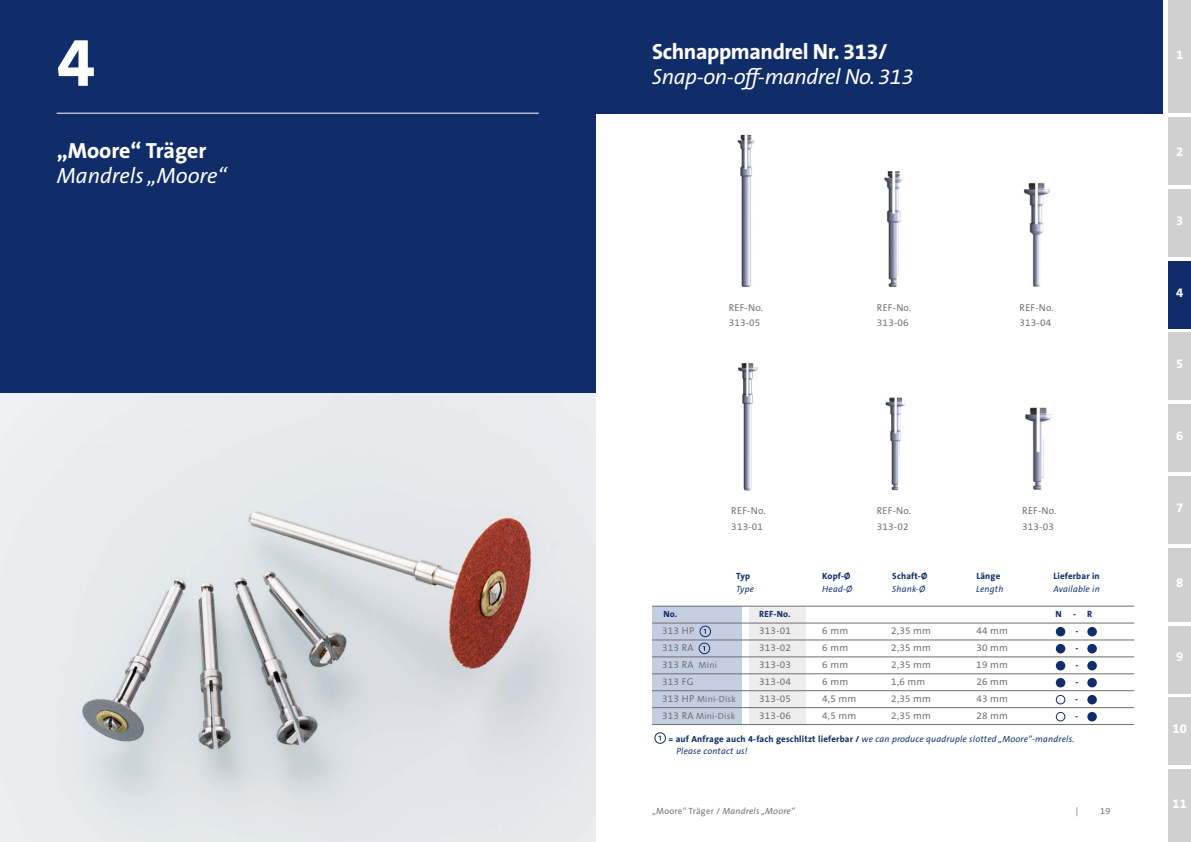
<style>
.page{position:relative;width:1191px;height:842px;background:#fff}
.page>*{position:absolute;margin:0;border:0;box-sizing:border-box;transform-origin:0 0}
.t1{font:700 70px "The Sans Office LF";color:#fff}
.t2{font:italic 22px "The Sans Office LF";letter-spacing:-.02em;color:#fff}
.t3{font:700 22px "The Sans Office LF";letter-spacing:-.02em;color:#fff}
.t4{font:italic 22px "The Sans Office LF";color:#fff}
.t5{font:700 22px "The Sans Office LF";color:#fff}
.t6{font:700 13px "The Sans Office LF";color:#fff}
.t7{font:10px/15.8px "The Sans Office LF";letter-spacing:.02em;color:#706f6f}
.t8{font:italic 9px/12px "The Sans Office LF";letter-spacing:.02em;color:#102d69}
.t9{font:700 9px "The Sans Office LF";letter-spacing:.02em;color:#102d69}
.t10{font:9px "The Sans Office LF";letter-spacing:.02em;color:#706f6f}
.t11{font:italic 9px "The Sans Office LF";letter-spacing:.02em;color:#706f6f}
.s1{font-size:9px}
.s2{font-size:10px}
.s3{font-weight:700;font-style:normal}
.s4{font-style:normal}
</style>
<div class="page">
<div style="left:1168px;top:0;width:23px;height:113px;background:#d0d0d0"></div>
<div style="left:1168px;top:118px;width:23px;height:67px;background:#d0d0d0"></div>
<div style="left:1168px;top:189px;width:23px;height:68px;background:#d0d0d0"></div>
<div style="left:1168px;top:261px;width:23px;height:67px;background:#102d69"></div>
<div style="left:1168px;top:333px;width:23px;height:67px;background:#d0d0d0"></div>
<div style="left:1168px;top:404px;width:23px;height:68px;background:#d0d0d0"></div>
<div style="left:1168px;top:626px;width:23px;height:67px;background:#d0d0d0"></div>
<div style="left:1168px;top:476px;width:23px;height:67px;background:#d0d0d0"></div>
<div style="left:1168px;top:697px;width:23px;height:68px;background:#d0d0d0"></div>
<div style="left:1168px;top:548px;width:23px;height:73px;background:#d0d0d0"></div>
<div style="left:1168px;top:769px;width:23px;height:73px;background:#d0d0d0"></div>
<div style="left:0;top:0;width:595px;height:420px;background:#102d69"></div>
<hr style="left:57px;top:113px;width:482px;height:1px;background:#fff">
<img style="left:0;top:394px;width:595px;height:448px">
<div style="left:595px;top:0;width:567px;height:113px;background:#102d69"></div>
<div style="left:652px;top:606px;width:89px;height:119px;background:#c4cee1"></div>
<div style="left:748px;top:606px;width:57px;height:118px;background:#ededed"></div>
<svg style="left:703px;top:629px;width:3px;height:5px"></svg>
<div style="left:699px;top:626px;width:12px;height:11px;border:1px solid #102d69;border-radius:50%"></div>
<div style="left:1055px;top:627px;width:10px;height:9px;background:#102d69;border-radius:50%"></div>
<div style="left:1087px;top:627px;width:9px;height:9px;background:#102d69;border-radius:50%"></div>
<div style="left:698px;top:643px;width:12px;height:11px;border:1px solid #102d69;border-radius:50%"></div>
<div style="left:1055px;top:644px;width:10px;height:9px;background:#102d69;border-radius:50%"></div>
<div style="left:1087px;top:644px;width:9px;height:9px;background:#102d69;border-radius:50%"></div>
<div style="left:1055px;top:661px;width:10px;height:9px;background:#102d69;border-radius:50%"></div>
<div style="left:1087px;top:661px;width:9px;height:9px;background:#102d69;border-radius:50%"></div>
<div style="left:1055px;top:678px;width:10px;height:9px;background:#102d69;border-radius:50%"></div>
<div style="left:1087px;top:678px;width:9px;height:9px;background:#102d69;border-radius:50%"></div>
<div style="left:1055px;top:695px;width:10px;height:9px;border:1px solid #102d69;border-radius:50%"></div>
<div style="left:1087px;top:695px;width:9px;height:9px;background:#102d69;border-radius:50%"></div>
<div style="left:1055px;top:712px;width:10px;height:9px;border:1px solid #102d69;border-radius:50%"></div>
<div style="left:1087px;top:712px;width:9px;height:9px;background:#102d69;border-radius:50%"></div>
<hr style="left:652px;top:640px;width:482px;height:1px;background:#706f6f">
<hr style="left:652px;top:623px;width:482px;height:1px;background:#706f6f">
<hr style="left:652px;top:674px;width:482px;height:1px;background:#706f6f">
<hr style="left:652px;top:690px;width:482px;height:1px;background:#706f6f">
<hr style="left:652px;top:724px;width:482px;height:1px;background:#706f6f">
<hr style="left:652px;top:707px;width:482px;height:1px;background:#706f6f">
<hr style="left:652px;top:657px;width:482px;height:1px;background:#706f6f">
<hr style="left:652px;top:606px;width:482px;height:1px;background:#706f6f">
<div style="left:654px;top:732px;width:12px;height:12px;border:1px solid #102d69;border-radius:50%"></div>
<img style="left:1023px;top:183px;width:26px;height:103px">
<img style="left:1025px;top:408px;width:26px;height:81px">
<img style="left:737px;top:135px;width:17px;height:151px">
<img style="left:738px;top:363px;width:19px;height:127px">
<img style="left:884px;top:171px;width:19px;height:115px">
<img style="left:885px;top:397px;width:21px;height:93px">
<h1 class="t1" style="left:57px;top:17px;width:40px">4</h1>
<h2 class="t5" style="left:57px;top:136px;width:151px">„Moore“ Träger</h2>
<h2 class="t4" style="left:57px;top:161px;width:172px">Mandrels „Moore“</h2>
<h2 class="t3" style="left:652px;top:37px;width:237px">Schnappmandrel Nr. 313/</h2>
<h2 class="t2" style="left:652px;top:62px;width:263px">Snap-on-off-mandrel No. 313</h2>
<p class="t7" style="left:728px;top:299px;width:36px">REF-No.<br>313-05</p>
<p class="t7" style="left:877px;top:299px;width:36px">REF-No.</p>
<p class="t7" style="left:877px;top:315px;width:33px">313-06</p>
<p class="t7" style="left:1019px;top:299px;width:36px">REF-No.</p>
<p class="t7" style="left:1019px;top:315px;width:33px">313-04</p>
<p class="t7" style="left:731px;top:503px;width:36px">REF-No.</p>
<p class="t7" style="left:876px;top:503px;width:36px">REF-No.</p>
<p class="t7" style="left:1022px;top:503px;width:36px">REF-No.</p>
<p class="t7" style="left:731px;top:518px;width:33px">313-01</p>
<p class="t7" style="left:876px;top:518px;width:33px">313-02</p>
<p class="t7" style="left:1022px;top:518px;width:33px">313-03</p>
<p class="t9" style="left:736px;top:570px;width:16px">Typ</p>
<p class="t9" style="left:822px;top:570px;width:30px">Kopf-Ø</p>
<p class="t9" style="left:892px;top:570px;width:37px">Schaft-Ø</p>
<p class="t9" style="left:976px;top:570px;width:26px">Länge</p>
<p class="t9" style="left:1053px;top:570px;width:48px">Lieferbar in</p>
<p class="t8" style="left:736px;top:583px;width:19px">Type</p>
<p class="t8" style="left:822px;top:583px;width:32px">Head-Ø</p>
<p class="t8" style="left:892px;top:583px;width:35px">Shank-Ø</p>
<p class="t8" style="left:976px;top:583px;width:29px">Length</p>
<p class="t8" style="left:1053px;top:583px;width:48px">Available in</p>
<p class="t9" style="left:663px;top:608px;width:15px">No.</p>
<p class="t9" style="left:759px;top:608px;width:33px">REF-No.</p>
<p class="t9" style="left:1055px;top:608px;width:38px">N - R</p>
<p class="t7" style="left:662px;top:623px;width:34px">313 HP</p>
<p class="t7" style="left:759px;top:623px;width:33px">313-01</p>
<p class="t7" style="left:822px;top:623px;width:27px">6 mm</p>
<p class="t7" style="left:891px;top:623px;width:41px">2,35 mm</p>
<p class="t7" style="left:976px;top:623px;width:33px">44 mm</p>
<p class="t9" style="left:1075px;top:625px;width:5px">-</p>
<p class="t7" style="left:662px;top:640px;width:33px">313 RA</p>
<p class="t7" style="left:759px;top:640px;width:33px">313-02</p>
<p class="t7" style="left:822px;top:640px;width:27px">6 mm</p>
<p class="t7" style="left:891px;top:640px;width:41px">2,35 mm</p>
<p class="t7" style="left:976px;top:640px;width:33px">30 mm</p>
<p class="t9" style="left:1075px;top:642px;width:5px">-</p>
<p class="t7" style="left:662px;top:657px;width:56px">313 RA <span class="s1">Mini</span></p>
<p class="t7" style="left:759px;top:657px;width:33px">313-03</p>
<p class="t7" style="left:822px;top:657px;width:27px">6 mm</p>
<p class="t7" style="left:891px;top:657px;width:41px">2,35 mm</p>
<p class="t7" style="left:976px;top:657px;width:33px">19 mm</p>
<p class="t9" style="left:1075px;top:659px;width:5px">-</p>
<p class="t7" style="left:662px;top:674px;width:33px">313 FG</p>
<p class="t7" style="left:759px;top:674px;width:33px">313-04</p>
<p class="t7" style="left:822px;top:674px;width:27px">6 mm</p>
<p class="t7" style="left:891px;top:674px;width:36px">1,6 mm</p>
<p class="t7" style="left:976px;top:674px;width:33px">26 mm</p>
<p class="t9" style="left:1075px;top:676px;width:5px">-</p>
<p class="t10" style="left:662px;top:693px;width:75px"><span class="s2">313 HP</span> Mini-Disk</p>
<p class="t7" style="left:759px;top:691px;width:33px">313-05</p>
<p class="t7" style="left:822px;top:691px;width:36px">4,5 mm</p>
<p class="t7" style="left:891px;top:691px;width:41px">2,35 mm</p>
<p class="t7" style="left:976px;top:691px;width:33px">43 mm</p>
<p class="t9" style="left:1075px;top:693px;width:5px">-</p>
<p class="t10" style="left:662px;top:710px;width:74px"><span class="s2">313 RA</span> Mini-Disk</p>
<p class="t7" style="left:759px;top:708px;width:33px">313-06</p>
<p class="t7" style="left:822px;top:708px;width:36px">4,5 mm</p>
<p class="t7" style="left:891px;top:708px;width:41px">2,35 mm</p>
<p class="t7" style="left:976px;top:708px;width:33px">28 mm</p>
<p class="t9" style="left:1075px;top:710px;width:5px">-</p>
<p class="t8" style="left:676px;top:732px;width:399px;text-indent:-8px"><span class="s3">= auf Anfrage auch 4-fach geschlitzt lieferbar /</span> we can produce quadruple slotted „Moore“-mandrels.<br>Please contact us!</p>
<p class="t11" style="left:652px;top:805px;width:144px"><span class="s4">„Moore“ Träger /</span> Mandrels „Moore“</p>
<p class="t10" style="left:1075px;top:805px;width:4px">|</p>
<p class="t10" style="left:1100px;top:805px;width:12px">19</p>
<h3 class="t6" style="left:1176px;top:46px;width:9px">1</h3>
<h3 class="t6" style="left:1176px;top:143px;width:9px">2</h3>
<h3 class="t6" style="left:1176px;top:212px;width:9px">3</h3>
<h3 class="t6" style="left:1176px;top:284px;width:9px">4</h3>
<h3 class="t6" style="left:1176px;top:356px;width:9px">5</h3>
<h3 class="t6" style="left:1176px;top:427px;width:9px">6</h3>
<h3 class="t6" style="left:1176px;top:499px;width:9px">7</h3>
<h3 class="t6" style="left:1176px;top:574px;width:9px">8</h3>
<h3 class="t6" style="left:1176px;top:649px;width:9px">9</h3>
<h3 class="t6" style="left:1172px;top:720px;width:16px">10</h3>
<h3 class="t6" style="left:1172px;top:795px;width:16px">11</h3>
</div>
